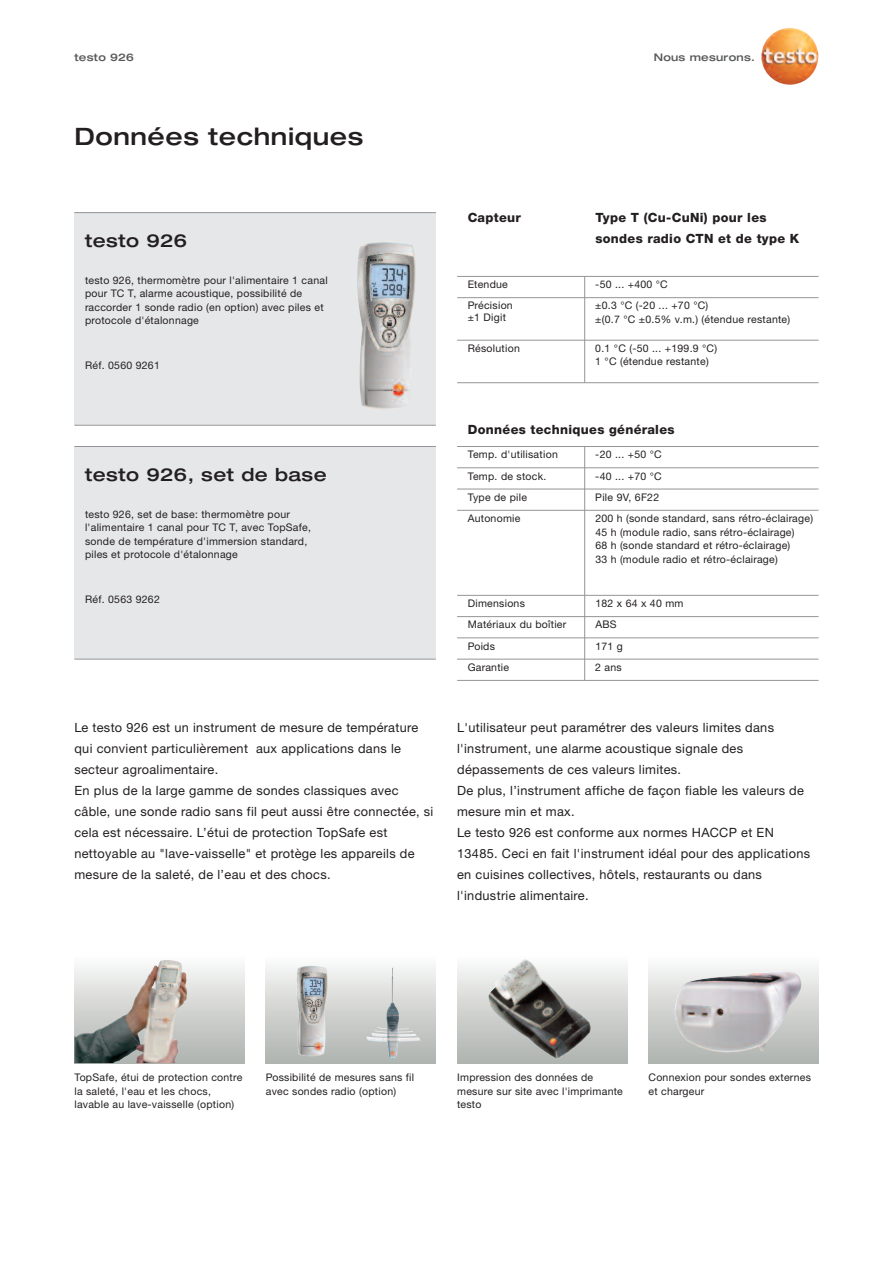
<style>
.page{position:relative;width:893px;height:1263px;background:#fff}
.page>*{position:absolute;margin:0;border:0;box-sizing:border-box;transform-origin:0 0}
.t1{font:500 expanded 24px "Helvetica Neue LT Com";letter-spacing:.025em;color:#231f20}
.t2{font:500 expanded 18px "Helvetica Neue LT Com";letter-spacing:.025em;color:#231f20}
.t3{font:12.75px/21px "Helvetica Neue LTW1 G";letter-spacing:.025em;color:#231f20}
.t4{font:800 12.75px/21px "Helvetica Neue LTW1 G";letter-spacing:.025em;color:#231f20}
.t5{font:10.5px/13.5px "Helvetica Neue LTW1 G";letter-spacing:.025em;color:#231f20}
.t6{font:500 expanded 10.5px "Helvetica Neue LT Com";letter-spacing:.025em;color:#57585a}
</style>
<div class="page">
<img style="left:761px;top:28px;width:57px;height:57px">
<div style="left:74px;top:446px;width:362px;height:213px;background:#e6e7e9"></div>
<hr style="left:74px;top:446px;width:362px;height:1px;background:#939598">
<hr style="left:74px;top:659px;width:362px;height:1px;background:#939598">
<div style="left:74px;top:213px;width:362px;height:212px;background:#e6e7e9"></div>
<hr style="left:74px;top:212px;width:362px;height:1px;background:#939598">
<hr style="left:74px;top:425px;width:362px;height:1px;background:#939598">
<img style="left:357px;top:242px;width:59px;height:168px">
<div style="left:74px;top:957px;width:170px;height:106px;background:linear-gradient(to bottom,#fafaf9,#aeb2af)"></div>
<img style="left:74px;top:960px;width:113px;height:103px">
<div style="left:457px;top:957px;width:170px;height:106px;background:linear-gradient(to bottom,#fafaf9,#aeb2af)"></div>
<img style="left:489px;top:959px;width:102px;height:100px">
<div style="left:648px;top:957px;width:171px;height:106px;background:linear-gradient(to bottom,#fafaf9,#aeb2af)"></div>
<img style="left:675px;top:971px;width:126px;height:81px">
<svg style="left:359px;top:966px;width:77px;height:97px"></svg>
<div style="left:266px;top:957px;width:93px;height:106px;background:linear-gradient(to bottom,#fafaf9,#aeb2af)"></div>
<img style="left:296px;top:966px;width:32px;height:90px">
<img style="left:366px;top:967px;width:43px;height:71px">
<hr style="left:457px;top:446px;width:362px;height:1px;background:#939598">
<hr style="left:457px;top:467px;width:362px;height:1px;background:#939598">
<hr style="left:457px;top:489px;width:362px;height:1px;background:#939598">
<hr style="left:457px;top:510px;width:362px;height:1px;background:#939598">
<hr style="left:457px;top:595px;width:362px;height:1px;background:#939598">
<hr style="left:457px;top:616px;width:362px;height:1px;background:#939598">
<hr style="left:457px;top:637px;width:362px;height:1px;background:#939598">
<hr style="left:457px;top:659px;width:362px;height:1px;background:#939598">
<hr style="left:457px;top:680px;width:362px;height:1px;background:#939598">
<hr style="left:584px;top:446px;width:1px;height:234px;background:#939598">
<hr style="left:457px;top:276px;width:362px;height:1px;background:#939598">
<hr style="left:584px;top:276px;width:1px;height:107px;background:#939598">
<hr style="left:457px;top:297px;width:362px;height:1px;background:#939598">
<hr style="left:457px;top:340px;width:362px;height:1px;background:#939598">
<hr style="left:457px;top:382px;width:362px;height:1px;background:#939598">
<p class="t6" style="left:74px;top:50px;width:61px">testo 926</p>
<h1 class="t1" style="left:74px;top:121px;width:290px">Données techniques</h1>
<h2 class="t2" style="left:85px;top:229px;width:104px">testo 926</h2>
<p class="t5" style="left:85px;top:274px;width:244px">testo 926, thermomètre pour l'alimentaire 1 canal pour TC T, alarme acoustique, possibilité de raccorder 1 sonde radio (en option) avec piles et protocole d'étalonnage</p>
<p class="t5" style="left:85px;top:359px;width:76px">Réf. 0560 9261</p>
<h2 class="t2" style="left:85px;top:463px;width:243px">testo 926, set de base</h2>
<p class="t5" style="left:85px;top:508px;width:227px">testo 926, set de base: thermomètre pour l'alimentaire 1 canal pour TC T, avec TopSafe, sonde de température d'immersion standard, piles et protocole d'étalonnage</p>
<p class="t5" style="left:85px;top:593px;width:76px">Réf. 0563 9262</p>
<p class="t6" style="left:654px;top:50px;width:103px">Nous mesurons.</p>
<p class="t4" style="left:468px;top:208px;width:55px">Capteur</p>
<p class="t4" style="left:595px;top:208px;width:206px">Type T (Cu-CuNi) pour les sondes radio CTN et de type K</p>
<p class="t5" style="left:468px;top:275px;width:47px;line-height:21.3px">Etendue<br>Précision</p>
<p class="t5" style="left:468px;top:312px;width:40px">±1 Digit</p>
<p class="t5" style="left:468px;top:342px;width:54px">Résolution</p>
<p class="t5" style="left:595px;top:275px;width:115px;line-height:21.3px">-50 ... +400 °C<br>±0.3 °C (-20 ... +70 °C)</p>
<p class="t5" style="left:595px;top:313px;width:196px">±(0.7 °C ±0.5% v.m.) (étendue restante)</p>
<p class="t5" style="left:595px;top:342px;width:123px">0.1 °C (-50 ... +199.9 °C)<br>1 °C (étendue restante)</p>
<p class="t4" style="left:468px;top:420px;width:208px">Données techniques générales</p>
<p class="t5" style="left:468px;top:449px;width:92px">Temp. d'utilisation</p>
<p class="t5" style="left:595px;top:449px;width:68px">-20 ... +50 °C</p>
<p class="t5" style="left:468px;top:470px;width:80px">Temp. de stock.</p>
<p class="t5" style="left:595px;top:470px;width:68px">-40 ... +70 °C</p>
<p class="t5" style="left:468px;top:491px;width:61px">Type de pile</p>
<p class="t5" style="left:595px;top:491px;width:65px">Pile 9V, 6F22</p>
<p class="t5" style="left:468px;top:513px;width:54px">Autonomie</p>
<p class="t5" style="left:595px;top:513px;width:219px">200 h (sonde standard, sans rétro-éclairage)<br>45 h (module radio, sans rétro-éclairage)<br>68 h (sonde standard et rétro-éclairage)<br>33 h (module radio et rétro-éclairage)</p>
<p class="t5" style="left:468px;top:598px;width:59px">Dimensions</p>
<p class="t5" style="left:595px;top:598px;width:90px">182 x 64 x 40 mm</p>
<p class="t5" style="left:468px;top:619px;width:100px">Matériaux du boîtier</p>
<p class="t5" style="left:595px;top:619px;width:23px">ABS</p>
<p class="t5" style="left:468px;top:640px;width:29px">Poids</p>
<p class="t5" style="left:595px;top:640px;width:29px">171 g</p>
<p class="t5" style="left:468px;top:661px;width:43px">Garantie</p>
<p class="t5" style="left:595px;top:661px;width:28px">2 ans</p>
<p class="t3" style="left:74px;top:718px;width:360px">Le testo 926 est un instrument de mesure de température qui convient particulièrement aux applications dans le secteur agroalimentaire.<br>En plus de la large gamme de sondes classiques avec câble, une sonde radio sans fil peut aussi être connectée, si cela est nécessaire. L’étui de protection TopSafe est nettoyable au "lave-vaisselle" et protège les appareils de mesure de la saleté, de l’eau et des chocs.</p>
<p class="t3" style="left:457px;top:718px;width:354px">L'utilisateur peut paramétrer des valeurs limites dans l'instrument, une alarme acoustique signale des dépassements de ces valeurs limites.<br>De plus, l’instrument affiche de façon fiable les valeurs de mesure min et max.<br>Le testo 926 est conforme aux normes HACCP et EN 13485. Ceci en fait l'instrument idéal pour des applications en cuisines collectives, hôtels, restaurants ou dans l'industrie alimentaire.</p>
<p class="t5" style="left:74px;top:1072px;width:169px">TopSafe, étui de protection contre la saleté, l'eau et les chocs, lavable au lave-vaisselle (option)</p>
<p class="t5" style="left:266px;top:1072px;width:150px">Possibilité de mesures sans fil avec sondes radio (option)</p>
<p class="t5" style="left:457px;top:1072px;width:167px">Impression des données de mesure sur site avec l'imprimante testo</p>
<p class="t5" style="left:648px;top:1072px;width:164px">Connexion pour sondes externes et chargeur</p>
</div>
